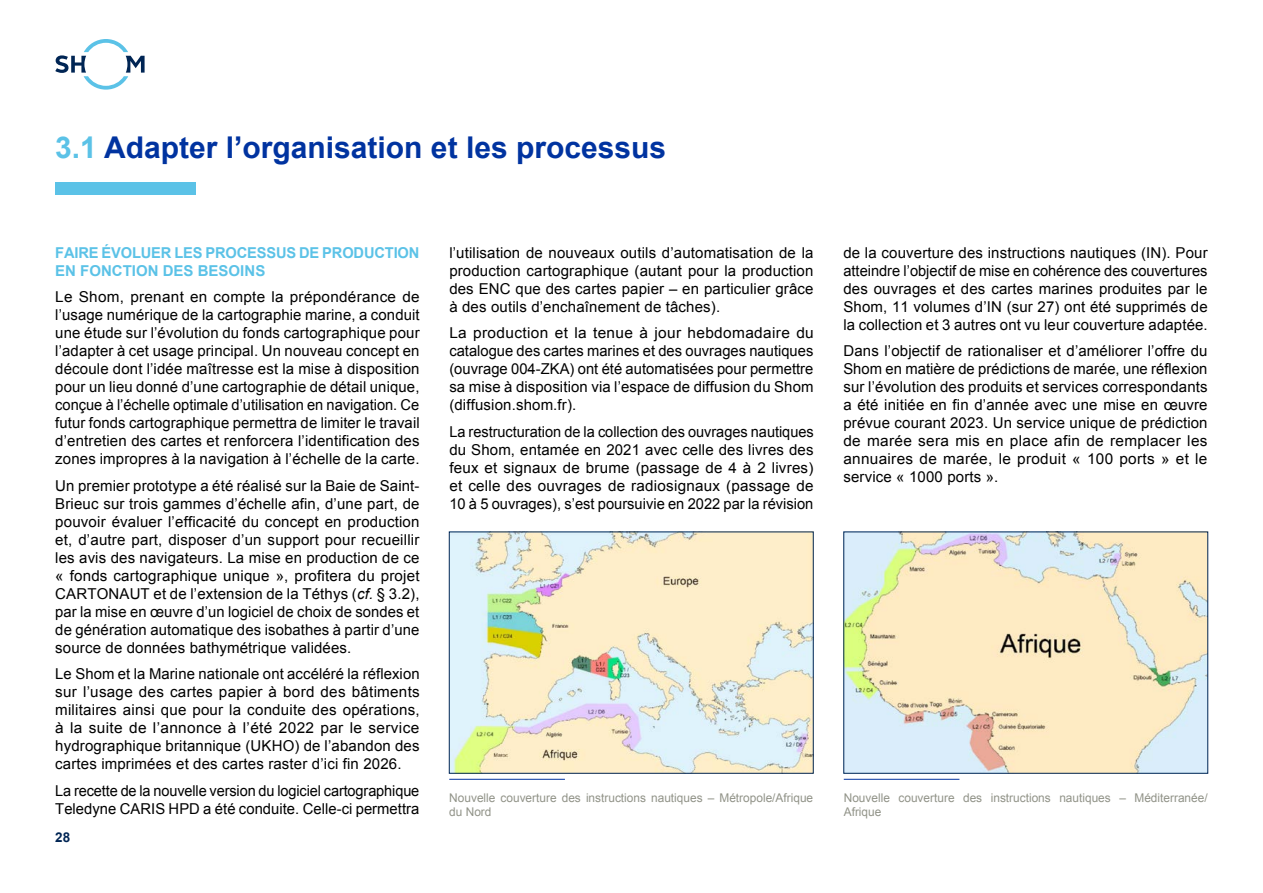
<style>
.page{position:relative;width:1263px;height:893px;background:#fff}
.page>*{position:absolute;margin:0;border:0;box-sizing:border-box;transform-origin:0 0}
.t1{font:700 30px "Arial";color:#0033a0}
.t2{font:15px/18px "Arial";letter-spacing:.01em;color:#000;text-align:justify}
.t3{font:15px/18px "Arial";letter-spacing:-.01em;color:#000}
.t4{font:700 15px/18px "Arial";letter-spacing:-.01em;color:#5bc2e7}
.t5{font:700 13.5px "Arial";color:#002554}
.t6{font:12px/14.4px "Arial";color:#919388}
.s1{color:#5bc2e7}
.s2{font-style:italic}
</style>
<div class="page">
<div style="left:55px;top:183px;width:141px;height:12px;background:#5bc2e7"></div>
<img style="left:451px;top:533px;width:361px;height:239px">
<div style="left:449px;top:531px;width:365px;height:243px;border:1px solid #002554"></div>
<hr style="left:449px;top:779px;width:116px;height:1px;background:#0033a0">
<img style="left:845px;top:533px;width:361px;height:239px">
<div style="left:843px;top:531px;width:365px;height:243px;border:1px solid #002554"></div>
<hr style="left:844px;top:779px;width:115px;height:1px;background:#0033a0">
<svg style="left:55px;top:39px;width:90px;height:51px"></svg>
<h1 class="t1" style="left:55px;top:128px;width:612px"><span class="s1">3.1</span> Adapter l’organisation et les processus</h1>
<p class="t4" style="left:55px;top:244px;width:366px">FAIRE ÉVOLUER LES PROCESSUS DE PRODUCTION<br>EN FONCTION DES BESOINS</p>
<p class="t2" style="left:55px;top:288px;width:366px">Le Shom, prenant en compte la prépondérance de l’usage numérique de la cartographie marine, a conduit une étude sur l’évolution du fonds cartographique pour l’adapter à cet usage principal. Un nouveau concept en découle dont l’idée maîtresse est la mise à disposition pour un lieu donné d’une cartographie de détail unique, conçue à l’échelle optimale d’utilisation en navigation. Ce futur fonds cartographique permettra de limiter le travail d’entretien des cartes et renforcera l’identification des zones impropres à la navigation à l’échelle de la carte.</p>
<p class="t2" style="left:55px;top:476px;width:366px">Un premier prototype a été réalisé sur la Baie de Saint-Brieuc sur trois gammes d’échelle afin, d’une part, de pouvoir évaluer l’efficacité du concept en production et, d’autre part, disposer d’un support pour recueillir les avis des navigateurs. La mise en production de ce « fonds cartographique unique », profitera du projet CARTONAUT et de l’extension de la Téthys (<span class="s2">cf.</span> § 3.2), par la mise en œuvre d’un logiciel de choix de sondes et de génération automatique des isobathes à partir d’une source de données bathymétrique validées.</p>
<p class="t2" style="left:55px;top:665px;width:366px">Le Shom et la Marine nationale ont accéléré la réflexion sur l’usage des cartes papier à bord des bâtiments militaires ainsi que pour la conduite des opérations, à la suite de l’annonce à l’été 2022 par le service hydrographique britannique (UKHO) de l’abandon des cartes imprimées et des cartes raster d’ici fin 2026.</p>
<p class="t3" style="left:55px;top:781px;width:366px">La recette de la nouvelle version du logiciel cartographique<br>Teledyne CARIS HPD a été conduite. Celle-ci permettra</p>
<p class="t5" style="left:55px;top:828px;width:17px">28</p>
<p class="t2" style="left:449px;top:243px;width:366px">l’utilisation de nouveaux outils d’automatisation de la production cartographique (autant pour la production des ENC que des cartes papier – en particulier grâce à des outils d’enchaînement de tâches).</p>
<p class="t2" style="left:449px;top:324px;width:366px">La production et la tenue à jour hebdomadaire du catalogue des cartes marines et des ouvrages nautiques (ouvrage 004-ZKA) ont été automatisées pour permettre sa mise à disposition via l’espace de diffusion du Shom (diffusion.shom.fr).</p>
<p class="t2" style="left:449px;top:422px;width:366px">La restructuration de la collection des ouvrages nautiques du Shom, entamée en 2021 avec celle des livres des feux et signaux de brume (passage de 4 à 2 livres) et celle des ouvrages de radiosignaux (passage de 10 à 5 ouvrages), s’est poursuivie en 2022 par la révision</p>
<p class="t2" style="left:843px;top:243px;width:366px">de la couverture des instructions nautiques (IN). Pour atteindre l’objectif de mise en cohérence des couvertures des ouvrages et des cartes marines produites par le Shom, 11 volumes d’IN (sur 27) ont été supprimés de la collection et 3 autres ont vu leur couverture adaptée.</p>
<p class="t2" style="left:843px;top:342px;width:366px">Dans l’objectif de rationaliser et d’améliorer l’offre du Shom en matière de prédictions de marée, une réflexion sur l’évolution des produits et services correspondants a été initiée en fin d’année avec une mise en œuvre prévue courant 2023. Un service unique de prédiction de marée sera mis en place afin de remplacer les annuaires de marée, le produit « 100 ports » et le service « 1000 ports ».</p>
<p class="t6" style="left:449px;top:790px;width:365px">Nouvelle couverture des instructions nautiques – Métropole/Afrique du Nord</p>
<p class="t6" style="left:844px;top:790px;width:365px">Nouvelle couverture des instructions nautiques – Méditerranée/<br>Afrique</p>
</div>
